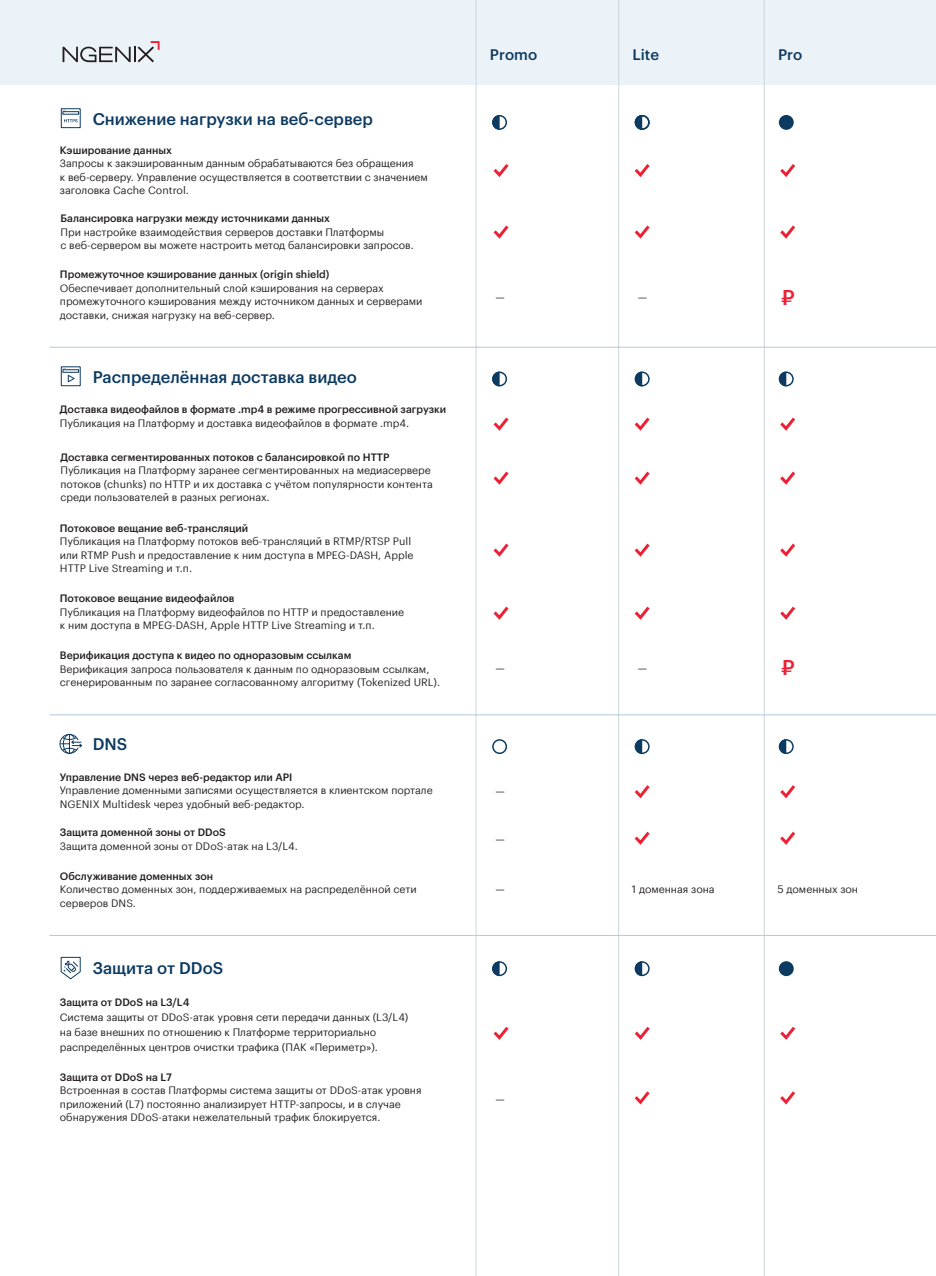
<style>
.page{position:relative;width:936px;height:1276px;background:#fff}
.page>*{position:absolute;margin:0;border:0;box-sizing:border-box;transform-origin:0 0}
.t1{font:500 21px "Graphik LCG";color:#ed2136}
.t2{font:500 16.5px "Graphik LCG";color:#0c3a60}
.t3{font:500 15px "Graphik LCG";color:#0c3a60}
.t4{font:10.5px/13.5px "Graphik LC Web";color:#231f20}
.t5{font:500 10.5px "Graphik LCG";color:#231f20}
.t6{font:10.5px/13.5px "Graphik LC Web";color:#211d1e}
</style>
<div class="page">
<div style="left:0;top:0;width:935px;height:85px;background:#ecf3f8"></div>
<svg style="left:63px;top:41px;width:96px;height:21px"></svg>
<hr style="left:475px;top:0;width:1px;height:1276px;background:#cad7db">
<hr style="left:618px;top:0;width:1px;height:1276px;background:#cad7db">
<hr style="left:763px;top:0;width:1px;height:1276px;background:#cad7db">
<hr style="left:50px;top:347px;width:885px;height:1px;background:#b4cad5">
<hr style="left:50px;top:714px;width:885px;height:1px;background:#b4cad5">
<svg style="left:780px;top:164px;width:16px;height:13px"></svg>
<svg style="left:634px;top:164px;width:16px;height:13px"></svg>
<svg style="left:493px;top:164px;width:16px;height:13px"></svg>
<svg style="left:780px;top:225px;width:16px;height:14px"></svg>
<svg style="left:634px;top:225px;width:16px;height:14px"></svg>
<svg style="left:493px;top:225px;width:16px;height:14px"></svg>
<svg style="left:780px;top:417px;width:16px;height:14px"></svg>
<svg style="left:634px;top:417px;width:16px;height:14px"></svg>
<svg style="left:493px;top:417px;width:16px;height:14px"></svg>
<svg style="left:780px;top:471px;width:16px;height:14px"></svg>
<svg style="left:634px;top:471px;width:16px;height:14px"></svg>
<svg style="left:493px;top:471px;width:16px;height:14px"></svg>
<svg style="left:493px;top:543px;width:16px;height:14px"></svg>
<svg style="left:493px;top:606px;width:16px;height:14px"></svg>
<svg style="left:634px;top:543px;width:16px;height:14px"></svg>
<svg style="left:634px;top:606px;width:16px;height:14px"></svg>
<svg style="left:780px;top:543px;width:16px;height:14px"></svg>
<svg style="left:780px;top:606px;width:16px;height:14px"></svg>
<svg style="left:780px;top:785px;width:16px;height:14px"></svg>
<svg style="left:634px;top:785px;width:16px;height:14px"></svg>
<svg style="left:634px;top:831px;width:16px;height:14px"></svg>
<svg style="left:780px;top:831px;width:16px;height:14px"></svg>
<div style="left:61px;top:108px;width:20px;height:20px;border:1px solid #0c3a60"></div>
<div style="left:62px;top:111px;width:17px;height:4px;border:1px solid #0c3a60"></div>
<svg style="left:64px;top:119px;width:13px;height:3px"></svg>
<div style="left:61px;top:366px;width:20px;height:20px;border:1px solid #0c3a60"></div>
<div style="left:62px;top:369px;width:17px;height:4px;border:1px solid #0c3a60"></div>
<svg style="left:63px;top:368px;width:13px;height:15px"></svg>
<svg style="left:59px;top:733px;width:23px;height:21px"></svg>
<div style="left:778px;top:115px;width:15px;height:15px;background:#0c3a60;border-radius:50%"></div>
<svg style="left:492px;top:739px;width:15px;height:15px"></svg>
<svg style="left:634px;top:1091px;width:16px;height:14px"></svg>
<svg style="left:780px;top:1091px;width:16px;height:14px"></svg>
<svg style="left:780px;top:1027px;width:16px;height:13px"></svg>
<svg style="left:634px;top:1026px;width:16px;height:14px"></svg>
<svg style="left:493px;top:1026px;width:16px;height:14px"></svg>
<svg style="left:60px;top:956px;width:21px;height:23px"></svg>
<div style="left:778px;top:961px;width:15px;height:15px;background:#0c3a60;border-radius:50%"></div>
<hr style="left:50px;top:935px;width:885px;height:1px;background:#b4cad5">
<svg style="left:492px;top:115px;width:15px;height:15px"></svg>
<svg style="left:492px;top:371px;width:15px;height:15px"></svg>
<svg style="left:634px;top:371px;width:15px;height:15px"></svg>
<svg style="left:778px;top:371px;width:15px;height:15px"></svg>
<svg style="left:634px;top:739px;width:15px;height:15px"></svg>
<svg style="left:778px;top:739px;width:15px;height:15px"></svg>
<svg style="left:634px;top:115px;width:15px;height:15px"></svg>
<svg style="left:634px;top:961px;width:15px;height:15px"></svg>
<svg style="left:492px;top:961px;width:15px;height:15px"></svg>
<h2 class="t2" style="left:93px;top:106px;width:281px">Снижение нагрузки на веб-сервер</h2>
<p class="t5" style="left:60px;top:142px;width:113px">Кэширование данных</p>
<p class="t6" style="left:60px;top:156px;width:369px">Запросы к закэшированным данным обрабатываются без обращения<br>к веб-серверу. Управление осуществляется в соответствии с значением заголовка Cache Control.</p>
<p class="t5" style="left:60px;top:210px;width:271px">Балансировка нагрузки между источниками данных</p>
<p class="t4" style="left:60px;top:224px;width:355px">При настройке взаимодействия серверов доставки Платформы<br>с веб-сервером вы можете настроить метод балансировки запросов.</p>
<p class="t5" style="left:60px;top:266px;width:271px">Промежуточное кэширование данных (origin shield)</p>
<p class="t4" style="left:60px;top:280px;width:364px">Обеспечивает дополнительный слой кэширования на серверах промежуточного кэширования между источником данных и серверами доставки, снижая нагрузку на веб-сервер.</p>
<h2 class="t2" style="left:93px;top:364px;width:265px">Распределённая доставка видео</h2>
<p class="t5" style="left:60px;top:401px;width:387px">Доставка видеофайлов в формате .mp4 в режиме прогрессивной загрузки</p>
<p class="t6" style="left:60px;top:415px;width:351px">Публикация на Платформу и доставка видеофайлов в формате .mp4.</p>
<p class="t5" style="left:60px;top:449px;width:330px">Доставка сегментированных потоков с балансировкой по HTTP</p>
<p class="t4" style="left:60px;top:463px;width:373px">Публикация на Платформу заранее сегментированных на медиасервере потоков (chunks) по HTTP и их доставка с учётом популярности контента среди пользователей в разных регионах.</p>
<p class="t5" style="left:60px;top:520px;width:190px">Потоковое вещание веб-трансляций</p>
<p class="t4" style="left:60px;top:533px;width:355px">Публикация на Платформу потоков веб-трансляций в RTMP/RTSP Pull или RTMP Push и предоставление к ним доступа в MPEG-DASH, Apple<br>HTTP Live Streaming и т.п.</p>
<p class="t5" style="left:60px;top:590px;width:176px">Потоковое вещание видеофайлов</p>
<p class="t4" style="left:60px;top:604px;width:345px">Публикация на Платформу видеофайлов по HTTP и предоставление к ним доступа в MPEG-DASH, Apple HTTP Live Streaming и т.п.</p>
<p class="t5" style="left:60px;top:647px;width:293px">Верификация доступа к видео по одноразовым ссылкам</p>
<p class="t4" style="left:60px;top:661px;width:382px">Верификация запроса пользователя к данным по одноразовым ссылкам, сгенерированным по заранее согласованному алгоритму (Tokenized URL).</p>
<h2 class="t2" style="left:93px;top:732px;width:36px">DNS</h2>
<p class="t5" style="left:60px;top:769px;width:234px">Управление DNS через веб-редактор или API</p>
<p class="t4" style="left:60px;top:783px;width:374px">Управление доменными записями осуществляется в клиентском портале<br>NGENIX Multidesk через удобный веб-редактор.</p>
<p class="t5" style="left:60px;top:824px;width:167px">Защита доменной зоны от DDoS</p>
<p class="t4" style="left:60px;top:838px;width:239px">Защита доменной зоны от DDoS-атак на L3/L4.</p>
<h3 class="t3" style="left:490px;top:44px;width:49px">Promo</h3>
<h3 class="t3" style="left:632px;top:44px;width:28px">Lite</h3>
<h3 class="t3" style="left:778px;top:44px;width:26px">Pro</h3>
<p class="t4" style="left:495px;top:290px;width:11px">—</p>
<p class="t4" style="left:638px;top:290px;width:11px">—</p>
<h1 class="t1" style="left:781px;top:281px;width:15px">₽</h1>
<p class="t4" style="left:495px;top:660px;width:11px">—</p>
<p class="t4" style="left:638px;top:660px;width:11px">—</p>
<h1 class="t1" style="left:781px;top:652px;width:15px">₽</h1>
<p class="t4" style="left:495px;top:783px;width:11px">—</p>
<p class="t4" style="left:495px;top:831px;width:11px">—</p>
<p class="t5" style="left:60px;top:868px;width:155px">Обслуживание доменных зон</p>
<p class="t4" style="left:60px;top:882px;width:358px">Количество доменных зон, поддерживаемых на распределённой сети серверов DNS.</p>
<p class="t4" style="left:632px;top:881px;width:84px">1 доменная зона</p>
<p class="t4" style="left:777px;top:881px;width:82px">5 доменных зон</p>
<p class="t4" style="left:495px;top:881px;width:11px">—</p>
<h2 class="t2" style="left:93px;top:955px;width:132px">Защита от DDoS</h2>
<p class="t5" style="left:60px;top:994px;width:131px">Защита от DDoS на L3/L4</p>
<p class="t6" style="left:60px;top:1008px;width:350px;line-height:15px">Система защиты от DDoS-атак уровня сети передачи данных (L3/L4) на базе внешних по отношению к Платформе территориально распределённых центров очистки трафика (ПАК «Периметр»).</p>
<p class="t5" style="left:60px;top:1068px;width:114px">Защита от DDoS на L7</p>
<p class="t4" style="left:60px;top:1082px;width:363px">Встроенная в состав Платформы система защиты от DDoS-атак уровня приложений (L7) постоянно анализирует HTTP-запросы, и в случае обнаружения DDoS-атаки нежелательный трафик блокируется.</p>
<p class="t4" style="left:495px;top:1091px;width:11px">—</p>
</div>
